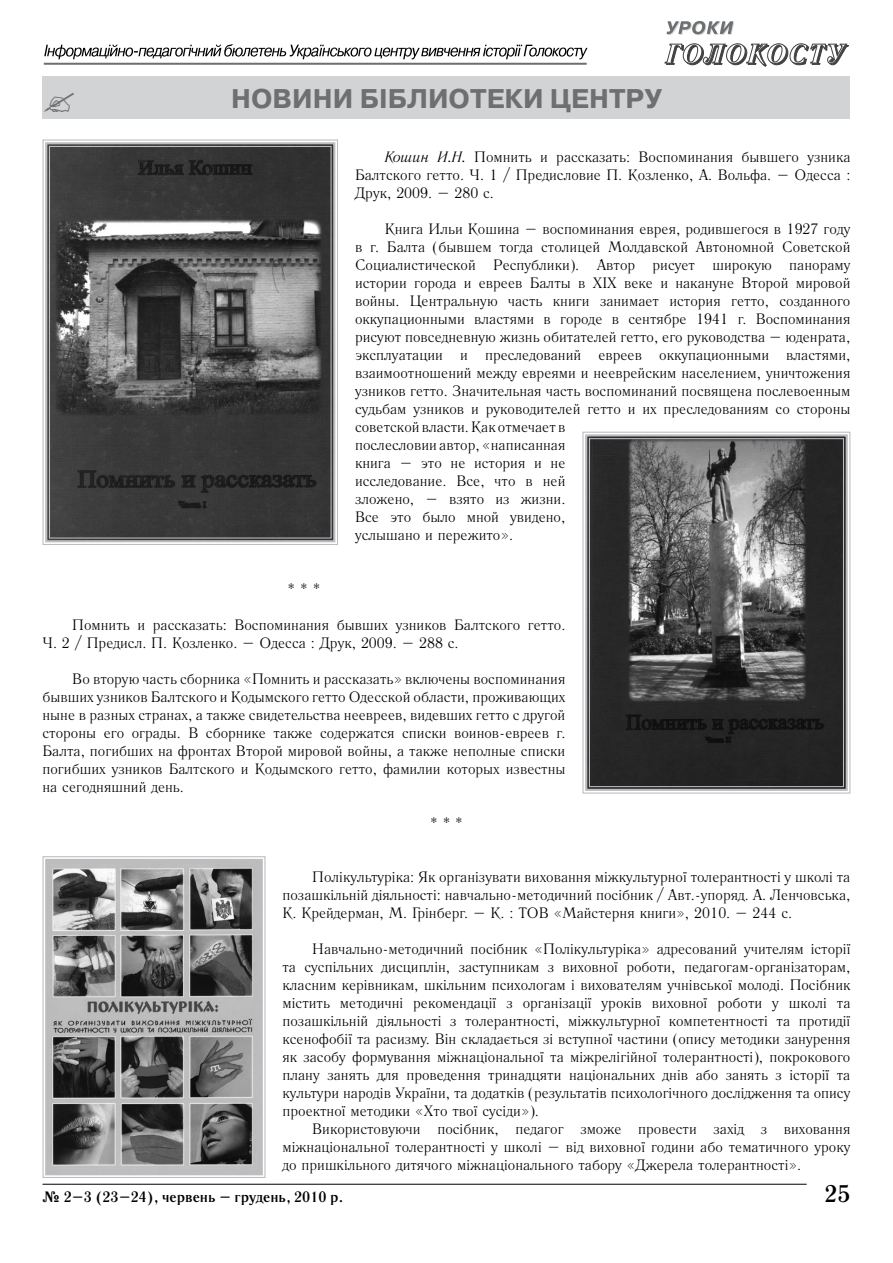
<style>
.page{position:relative;width:893px;height:1263px;background:#fff}
.page>*{position:absolute;margin:0;border:0;box-sizing:border-box;transform-origin:0 0}
.t1{font:700 27px "Pragmatica C";color:#6d6f71}
.t2{font:700 24px "Literaturnaya C";color:#000}
.t3{font:15px/18px "Literaturnaya C";color:#000;text-align:justify}
.t4{font:700 15px "Literaturnaya C";color:#000}
.s1{font-style:italic}
</style>
<div class="page">
<hr style="left:44px;top:63px;width:543px;height:1px;background:#6d6f71">
<hr style="left:44px;top:64px;width:543px;height:1px;background:#6d6f71">
<svg style="left:44px;top:44px;width:544px;height:15px"></svg>
<svg style="left:666px;top:21px;width:68px;height:14px"></svg>
<svg style="left:664px;top:43px;width:185px;height:24px"></svg>
<hr style="left:43px;top:1184px;width:764px;height:1px;background:#000">
<svg style="left:42px;top:139px;width:296px;height:406px;background:#505051"></svg>
<div style="left:45px;top:142px;width:290px;height:400px;border:2px solid #bcbdc0"></div>
<div style="left:49px;top:146px;width:283px;height:393px;border:1px solid #bcbdc0"></div>
<svg style="left:582px;top:431px;width:269px;height:363px;background:#505050"></svg>
<div style="left:585px;top:434px;width:263px;height:357px;border:2px solid #bcbdc0"></div>
<div style="left:589px;top:438px;width:255px;height:349px;border:1px solid #bcbdc0"></div>
<svg style="left:42px;top:856px;width:224px;height:322px;background:#7f7f7f"></svg>
<div style="left:45px;top:859px;width:218px;height:316px;border:2px solid #bcbdc0"></div>
<div style="left:49px;top:863px;width:210px;height:308px;border:1px solid #bcbdc0"></div>
<div style="left:43px;top:76px;width:807px;height:43px;background:#d1d3d4"></div>
<h1 class="t1" style="left:231px;top:84px;width:432px">новини біблиотеки центру</h1>
<p class="t3" style="left:355px;top:148px;width:497px;text-indent:30px"><span class="s1">Кошин И.Н.</span> Помнить и рассказать: Воспоминания бывшего узника Балтского гетто. Ч. 1 / Предисловие П. Козленко, А. Вольфа. – Одесса :<br>Друк, 2009. – 280 с.</p>
<p class="t3" style="left:355px;top:220px;width:497px;text-align:left;text-indent:30px">Книга Ильи Кошина – воспоминания еврея, родившегося в 1927 году в г. Балта (бывшем тогда столицей Молдавской Автономной Советской Социалистической Республики). Автор рисует широкую панораму истории города и евреев Балты в XIX веке и накануне Второй мировой войны. Центральную часть книги занимает история гетто, созданного оккупационными властями в городе в сентябре 1941 г. Воспоминания рисуют повседневную жизнь обитателей гетто, его руководства – юденрата, эксплуатации и преследований евреев оккупационными властями, взаимоотношений между евреями и нееврейским населением, уничтожения узников гетто. Значительная часть воспоминаний посвящена послевоенным судьбам узников и руководителей гетто и их преследованиям со стороны советской власти. Как отмечает в<br>послесловии автор, «написанная<br>книга – это не история и не<br>исследование. Все, что в ней<br>зложено, – взято из жизни.<br>Все это было мной увидено,<br>услышано и пережито».</p>
<p class="t3" style="left:288px;top:580px;width:34px">* * *</p>
<p class="t3" style="left:43px;top:616px;width:524px;text-indent:30px">Помнить и рассказать: Воспоминания бывших узников Балтского гетто.<br>Ч. 2 / Предисл. П. Козленко. – Одесса : Друк, 2009. – 288 с.</p>
<p class="t3" style="left:43px;top:670px;width:524px;text-indent:30px">Во вторую часть сборника «Помнить и рассказать» включены воспоминания бывших узников Балтского и Кодымского гетто Одесской области, проживающих ныне в разных странах, а также свидетельства неевреев, видевших гетто с другой стороны его ограды. В сборнике также содержатся списки воинов-евреев г.<br>Балта, погибших на фронтах Второй мировой войны, а также неполные списки погибших узников Балтского и Кодымского гетто, фамилии которых известны на сегодняшний день.</p>
<p class="t3" style="left:430px;top:814px;width:34px">* * *</p>
<p class="t3" style="left:282px;top:868px;width:569px;text-indent:30px">Полікультуріка: Як організувати виховання міжкультурної толерантності у школі та позашкільній діяльності: навчально-методичний посібник / Авт.-упоряд. А. Ленчовська, К. Крейдерман, М. Грінберг. – К. : ТОВ «Майстерня книги», 2010. – 244 с.</p>
<p class="t3" style="left:282px;top:940px;width:569px;text-indent:30px">Навчально-методичний посібник «Полікультуріка» адресований учителям історії та суспільних дисциплін, заступникам з виховної роботи, педагогам-організаторам, класним керівникам, шкільним психологам і вихователям учнівської молоді. Посібник містить методичні рекомендації з організації уроків виховної роботи у школі та позашкільній діяльності з толерантності, міжкультурної компетентності та протидії ксенофобії та расизму. Він складається зі вступної частини (опису методики занурення як засобу формування міжнаціональної та міжрелігійної толерантності), покрокового плану занять для проведення тринадцяти національних днів або занять з історії та культури народів України, та додатків (результатів психологічного дослідження та опису проектної методики «Хто твої сусіди»).</p>
<p class="t3" style="left:282px;top:1120px;width:569px;text-indent:30px">Використовуючи посібник, педагог зможе провести захід з виховання міжнаціональної толерантності у школі – від виховної години або тематичного уроку до пришкільного дитячого міжнаціонального табору «Джерела толерантності».</p>
<p class="t4" style="left:43px;top:1187px;width:302px">№ 2–3 (23–24), червень – грудень, 2010 р.</p>
<h2 class="t2" style="left:824px;top:1179px;width:27px">25</h2>
</div>
